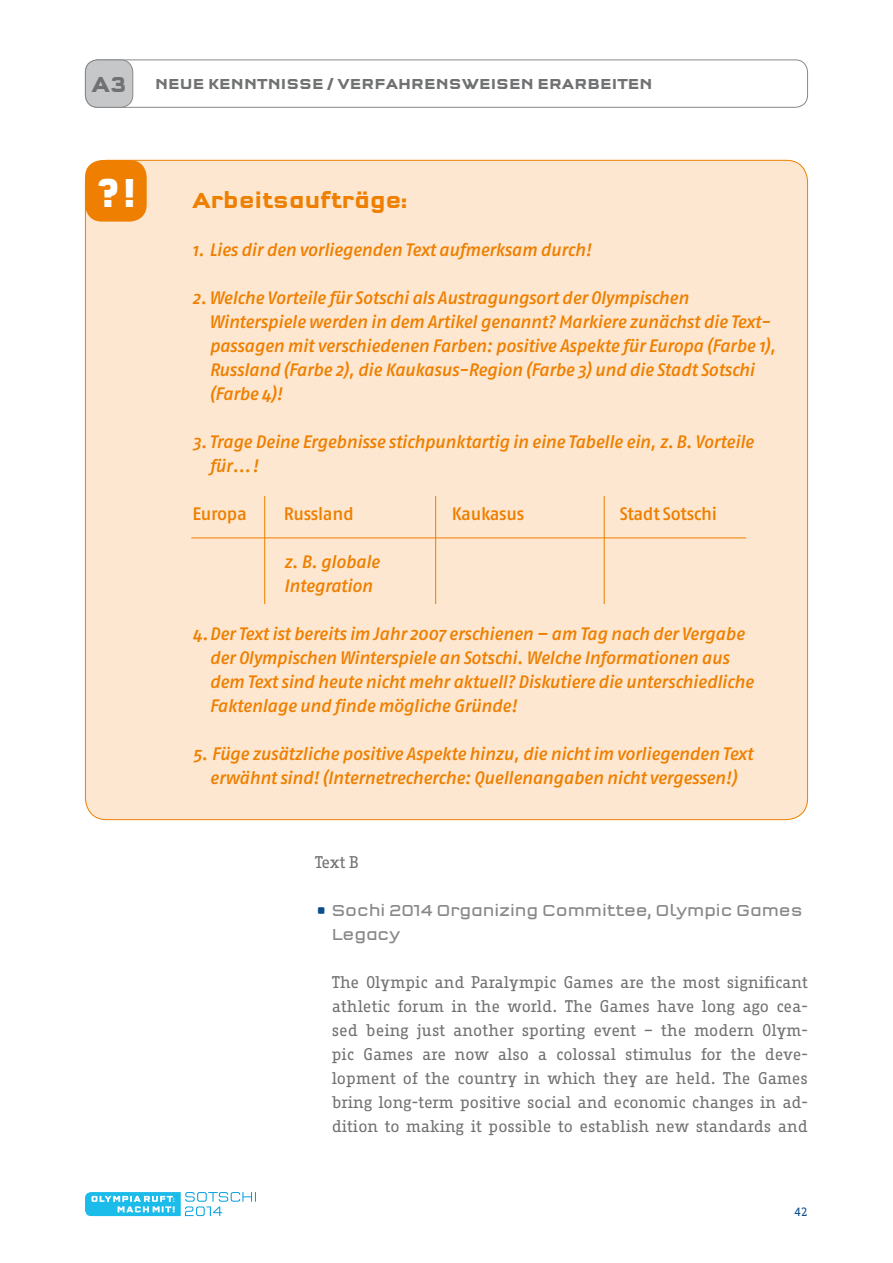
<style>
.page{position:relative;width:893px;height:1263px;background:#fff}
.page>*{position:absolute;margin:0;border:0;box-sizing:border-box;transform-origin:0 0}
.t1{font:700 42px "Q Type Square";color:#fff}
.t2{font:700 22.5px "Q Type Square";color:#ee7f00}
.t3{font:700 22.5px "Q Type Square";color:#707172}
.t4{font:italic 500 18px/24px "Fago No";letter-spacing:-.02em;color:#ee7f00}
.t5{font:500 18px "Fago No";letter-spacing:-.015em;color:#ee7f00}
.t6{font:16.5px/24px "Fago Office Serif";letter-spacing:-.01em;color:#707172;text-align:justify}
.t7{font:16.5px/24px "Q Type Square";letter-spacing:-.005em;color:#87888a}
.t8{font:700 15px "Q Type Square";letter-spacing:.005em;color:#707172}
.t9{font:12px "Fago Office Serif";color:#0a4d8d}
.s1{color:#0a4d8d}
</style>
<div class="page">
<svg style="left:85px;top:1192px;width:171px;height:24px"></svg>
<div style="left:85px;top:60px;width:723px;height:48px;border:1px solid #87888a;border-radius:12px"></div>
<div style="left:85px;top:60px;width:48px;height:47px;background:#c6c7c8;border-radius:12px"></div>
<div style="left:85px;top:60px;width:48px;height:48px;border:1px solid #87888a;border-radius:12px"></div>
<div style="left:85px;top:160px;width:722px;height:660px;background:#fde7d0;border-radius:21px"></div>
<div style="left:85px;top:160px;width:62px;height:62px;background:#ee7f00;border-radius:17px"></div>
<hr style="left:191px;top:537px;width:555px;height:1px;background:#ee7f00">
<hr style="left:264px;top:496px;width:1px;height:108px;background:#ee7f00">
<hr style="left:435px;top:496px;width:1px;height:108px;background:#ee7f00">
<hr style="left:604px;top:496px;width:1px;height:108px;background:#ee7f00">
<p class="t3" style="left:91px;top:71px;width:37px">A3</p>
<p class="t8" style="left:155px;top:75px;width:499px">NEUE KENNTNISSE / VERFAHRENSWEISEN ERARBEITEN</p>
<h1 class="t1" style="left:95px;top:167px;width:44px">?!</h1>
<p class="t2" style="left:192px;top:187px;width:216px">ARBEITSAUFTRÄGE:</p>
<p class="t4" style="left:192px;top:237px;width:401px">1. Lies dir den vorliegenden Text aufmerksam durch!</p>
<p class="t4" style="left:209px;top:285px;width:568px;text-indent:-17px">2. Welche Vorteile für Sotschi als Austragungsort der Olympischen Winterspiele werden in dem Artikel genannt? Markiere zunächst die Text&shy;passagen mit verschiedenen Farben: positive Aspekte für Europa (Farbe 1), Russland (Farbe 2), die Kaukasus-Region (Farbe 3) und die Stadt Sotschi (Farbe 4)!</p>
<p class="t4" style="left:210px;top:429px;width:546px;text-indent:-17px">3. Trage Deine Ergebnisse stichpunktartig in eine Tabelle ein, z.B. Vorteile für...!</p>
<p class="t5" style="left:192px;top:503px;width:56px">Europa</p>
<p class="t5" style="left:284px;top:503px;width:71px">Russland</p>
<p class="t5" style="left:452px;top:503px;width:74px">Kaukasus</p>
<p class="t5" style="left:620px;top:503px;width:99px">Stadt Sotschi</p>
<p class="t4" style="left:284px;top:549px;width:97px">z. B. globale<br>Integration</p>
<p class="t4" style="left:209px;top:621px;width:546px;text-indent:-17px">4. Der Text ist bereits im Jahr 2007 erschienen – am Tag nach der Vergabe der Olympischen Winterspiele an Sotschi. Welche Informationen aus dem Text sind heute nicht mehr aktuell? Diskutiere die unterschiedliche Faktenlage und finde mögliche Gründe!</p>
<p class="t4" style="left:193px;top:741px;width:562px;text-align:center">5. Füge zusätzliche positive Aspekte hinzu, die nicht im vorliegenden Text erwähnt sind! (Internetrecherche: Quellenangaben nicht vergessen!)</p>
<p class="t6" style="left:315px;top:850px;width:46px">Text B</p>
<p class="t7" style="left:332px;top:898px;width:472px;text-indent:-17px"><span class="s1">•</span> Sochi 2014 Organizing Committee, Olympic Games<br>Legacy</p>
<p class="t6" style="left:332px;top:970px;width:478px">The Olympic and Paralympic Games are the most significant athletic forum in the world. The Games have long ago cea&shy;sed being just another sporting event – the modern Olym&shy;pic Games are now also a colossal stimulus for the deve&shy;lopment of the country in which they are held. The Games bring long-term positive social and economic changes in ad&shy;dition to making it possible to establish new standards and</p>
<p class="t9" style="left:794px;top:1205px;width:15px">42</p>
</div>
